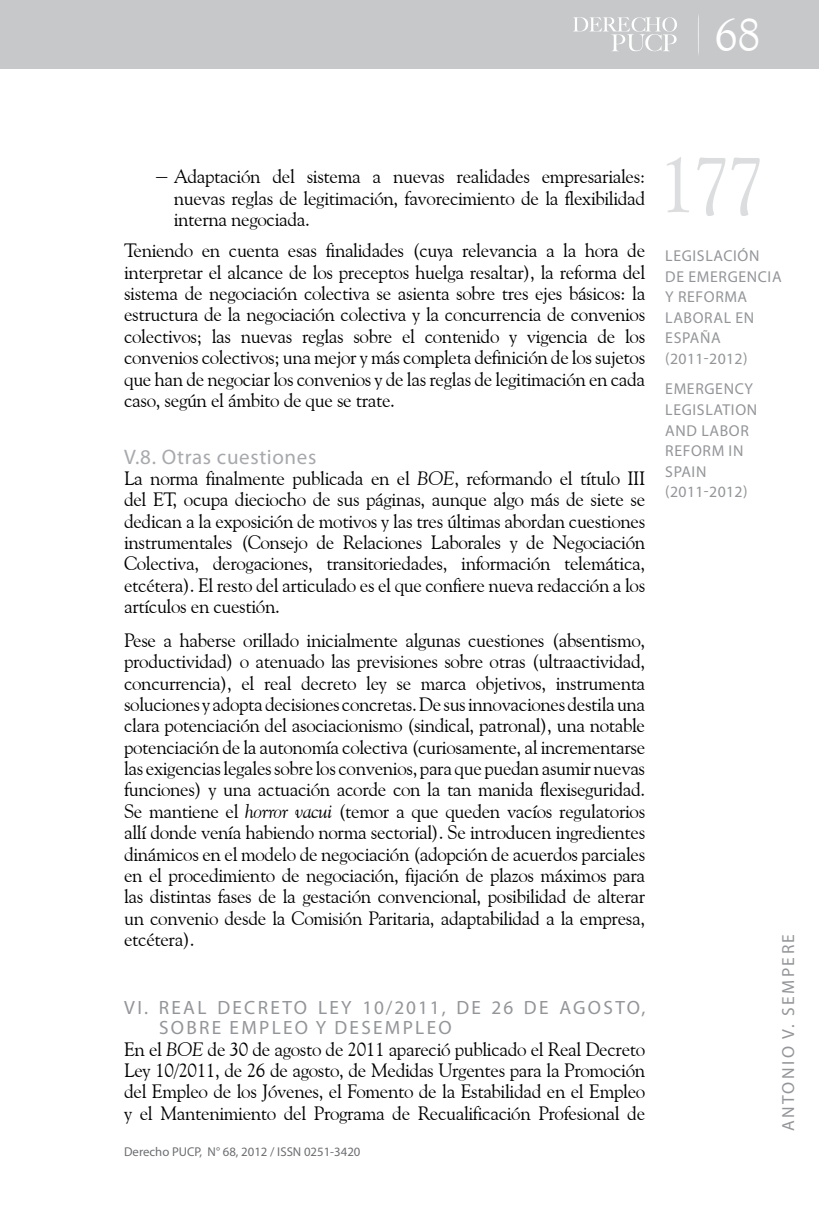
<style>
.page{position:relative;width:819px;height:1206px;background:#fff}
.page>*{position:absolute;margin:0;border:0;box-sizing:border-box;transform-origin:0 0}
.t1{font:78.75px "Goudy Old Style BT";color:#dcddde}
.t2{font:46.38px "Goudy Old Style BT";color:#fff}
.t3{font:21px "Myriad Pro";letter-spacing:.03em;color:#a7a9ac}
.t4{font:19.25px/21.3px "Goudy Old Style BT";letter-spacing:-.02em;color:#000;text-align:justify}
.t5{font:19.25px/20.5px "Myriad Pro";letter-spacing:.12em;color:#939598}
.t6{font:17.5px "Myriad Pro";letter-spacing:.14em;color:#939598}
.t7{font:15.75px/20.7px "Myriad Pro";letter-spacing:.04em;color:#939598}
.t8{font:12.78px "Myriad Pro";color:#6d6e71}
.s1{font-style:italic}
</style>
<div class="page">
<div style="left:0;top:0;width:819px;height:69px;background:#c7c8ca"></div>
<svg style="left:573px;top:17px;width:104px;height:34px"></svg>
<h2 class="t2" style="left:714px;top:6px;width:47px">68</h2>
<p class="t4" style="left:174px;top:166px;width:473px;text-indent:-20px">− Adaptación del sistema a nuevas realidades empresariales: nuevas reglas de legitimación, favorecimiento de la flexibilidad interna negociada.</p>
<p class="t4" style="left:124px;top:240px;width:522px">Teniendo en cuenta esas finalidades (cuya relevancia a la hora de interpretar el alcance de los preceptos huelga resaltar), la reforma del sistema de negociación colectiva se asienta sobre tres ejes básicos: la estructura de la negociación colectiva y la concurrencia de convenios colectivos; las nuevas reglas sobre el contenido y vigencia de los convenios colectivos; una mejor y más completa definición de los sujetos que han de negociar los convenios y de las reglas de legitimación en cada caso, según el ámbito de que se trate.</p>
<p class="t3" style="left:124px;top:443px;width:194px">V.8. OTRAS CUESTIONES</p>
<p class="t4" style="left:124px;top:467px;width:522px">La norma finalmente publicada en el <span class="s1">BOE</span>, reformando el título III del ET, ocupa dieciocho de sus páginas, aunque algo más de siete se dedican a la exposición de motivos y las tres últimas abordan cuestiones instrumentales (Consejo de Relaciones Laborales y de Negociación Colectiva, derogaciones, transitoriedades, información telemática, etcétera). El resto del articulado es el que confiere nueva redacción a los artículos en cuestión.</p>
<p class="t4" style="left:124px;top:629px;width:522px">Pese a haberse orillado inicialmente algunas cuestiones (absentismo, productividad) o atenuado las previsiones sobre otras (ultraactividad, concurrencia), el real decreto ley se marca objetivos, instrumenta soluciones y adopta decisiones concretas. De sus innovaciones destila una clara potenciación del asociacionismo (sindical, patronal), una notable potenciación de la autonomía colectiva (curiosamente, al incrementarse las exigencias legales sobre los convenios, para que puedan asumir nuevas funciones) y una actuación acorde con la tan manida flexiseguridad.<br>Se mantiene el <span class="s1">horror vacui</span> (temor a que queden vacíos regulatorios allí donde venía habiendo norma sectorial). Se introducen ingredientes dinámicos en el modelo de negociación (adopción de acuerdos parciales en el procedimiento de negociación, fijación de plazos máximos para las distintas fases de la gestación convencional, posibilidad de alterar un convenio desde la Comisión Paritaria, adaptabilidad a la empresa, etcétera).</p>
<p class="t5" style="left:159px;top:996px;width:488px;text-indent:-35px">VI. REAL DECRETO LEY 10/2011, DE 26 DE AGOSTO,<br>SOBRE EMPLEO Y DESEMPLEO</p>
<p class="t4" style="left:124px;top:1037px;width:522px">En el <span class="s1">BOE</span> de 30 de agosto de 2011 apareció publicado el Real Decreto Ley 10/2011, de 26 de agosto, de Medidas Urgentes para la Promoción del Empleo de los Jóvenes, el Fomento de la Estabilidad en el Empleo y el Mantenimiento del Programa de Recualificación Profesional de</p>
<p class="t8" style="left:124px;top:1144px;width:160px">DERECHO PUCP, N° 68, 2012 / ISSN</p>
<p class="t8" style="left:304px;top:1144px;width:58px">0251-3420</p>
<h1 class="t1" style="left:657px;top:136px;width:109px">177</h1>
<p class="t7" style="left:665px;top:245px;width:118px">LEGISLACIÓN<br>DE EMERGENCIA<br>Y REFORMA<br>LABORAL EN<br>ESPAÑA (2011-2012)</p>
<p class="t7" style="left:665px;top:378px;width:93px">EMERGENCY<br>LEGISLATION<br>AND LABOR<br>REFORM IN<br>SPAIN (2011-2012)</p>
<p class="t6" style="left:777px;top:1131px;width:199px;rotate:-90deg">ANTONIO V. SEMPERE</p>
</div>
